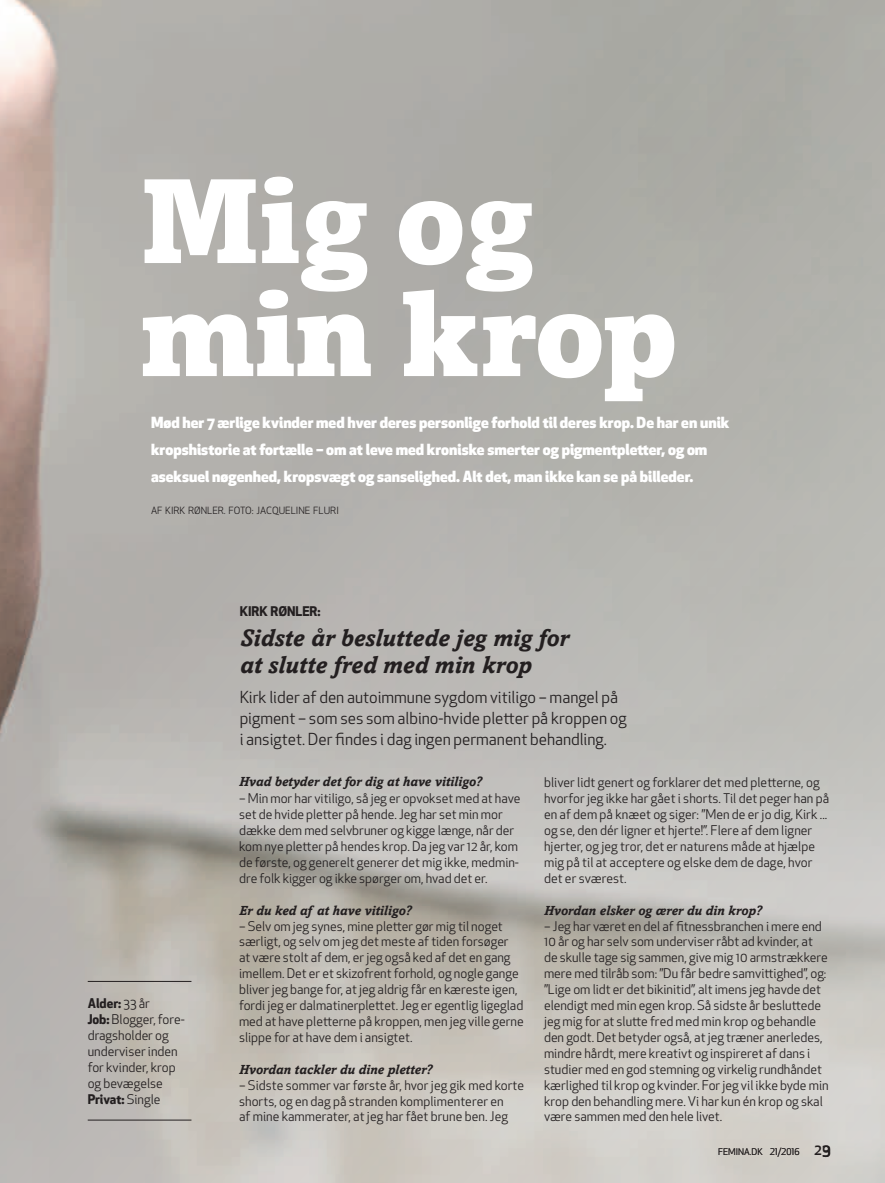
<style>
.page{position:relative;width:885px;height:1183px;background:#fff}
.page>*{position:absolute;margin:0;border:0;box-sizing:border-box;transform-origin:0 0}
.t1{font:900 119.7px/112.9px "Amasis MT Std";letter-spacing:-.01em;color:#fff}
.t2{font:italic 700 24px/27px "Amasis MT Std";color:#231f20}
.t3{font:16.2px/21px "Apex New";color:#231f20}
.t4{font:800 15px/27px "Apex New";color:#fff}
.t5{font:italic 700 13.35px "Amasis MT Std";color:#231f20}
.t6{font:13.05px/15.9px "Apex New";color:#231f20}
.t7{font:700 13.05px "Apex New";color:#231f20}
.t8{font:9.75px "Apex New";color:#231f20}
.t9{font:9px "Apex New";color:#231f20}
.s1{font-weight:700}
.s2{font-weight:500;font-size:15px}
</style>
<div class="page">
<img style="left:0;top:0;width:884px;height:1182px">
<hr style="left:88px;top:980px;width:103px;height:1px;background:#231f20">
<hr style="left:88px;top:1119px;width:103px;height:1px;background:#231f20">
<h1 class="t1" style="left:140px;top:162px;width:540px">Mig og min krop</h1>
<p class="t4" style="left:151px;top:408px;width:580px">Mød her 7 ærlige kvinder med hver deres personlige forhold til deres krop. De har en unik kropshistorie at fortælle – om at leve med kroniske smerter og pigmentpletter, og om aseksuel nøgenhed, kropsvægt og sanselighed. Alt det, man ikke kan se på billeder.</p>
<p class="t8" style="left:151px;top:504px;width:184px">Af Kirk Røn ler. Foto: JAcQUELI NE FLURI</p>
<p class="t6" style="left:88px;top:995px;width:99px"><span class="s1">Alder:</span> 33 år<br><span class="s1">Job:</span> Blogger, fore&shy;dragsholder og underviser inden for kvinder, krop og bevægelse<br><span class="s1">Privat:</span> Single</p>
<p class="t7" style="left:240px;top:602px;width:82px">Kirk Rønler:</p>
<h2 class="t2" style="left:240px;top:624px;width:330px">Sidste år besluttede jeg mig for at slutte fred med min krop</h2>
<p class="t3" style="left:240px;top:686px;width:388px">Kirk lider af den autoimmune sygdom vitiligo – mangel på pigment – som ses som albino-hvide pletter på kroppen og i ansigtet. Der findes i dag ingen permanent behandling.</p>
<p class="t5" style="left:239px;top:773px;width:244px">Hvad betyder det for dig at have vitiligo?</p>
<p class="t6" style="left:239px;top:790px;width:283px">– Min mor har vitiligo, så jeg er opvokset med at have set de hvide pletter på hende. Jeg har set min mor dække dem med selvbruner og kigge længe, når der kom nye pletter på hendes krop. Da jeg var 12 år, kom de første, og generelt generer det mig ikke, medmin&shy;dre folk kigger og ikke spørger om, hvad det er.</p>
<p class="t5" style="left:239px;top:901px;width:174px">Er du ked af at have vitiligo?</p>
<p class="t6" style="left:239px;top:917px;width:286px">– Selv om jeg synes, mine pletter gør mig til noget særligt, og selv om jeg det meste af tiden forsøger<br>at være stolt af dem, er jeg også ked af det en gang imellem. Det er et skizofrent forhold, og nogle gange bliver jeg bange for, at jeg aldrig får en kæreste igen, fordi jeg er dalmatinerplettet. Jeg er egentlig ligeglad med at have pletterne på kroppen, men jeg ville gerne slippe for at have dem i ansigtet.</p>
<p class="t5" style="left:239px;top:1060px;width:195px">Hvordan tackler du dine pletter?</p>
<p class="t6" style="left:239px;top:1076px;width:286px">– Sidste sommer var første år, hvor jeg gik med korte shorts, og en dag på stranden komplimenterer en<br>af mine kammerater, at jeg har fået brune ben. Jeg</p>
<p class="t6" style="left:544px;top:774px;width:286px">bliver lidt genert og forklarer det med pletterne, og hvorfor jeg ikke har gået i shorts. Til det peger han på en af dem på knæet og siger: ”Men de er jo dig, Kirk ... og se, den dér ligner et hjerte!”. Flere af dem ligner hjerter, og jeg tror, det er naturens måde at hjælpe mig på til at acceptere og elske dem de dage, hvor det er sværest.</p>
<p class="t5" style="left:544px;top:901px;width:219px">Hvordan elsker og ærer du din krop?</p>
<p class="t6" style="left:544px;top:917px;width:286px">– Jeg har været en del af fitnessbranchen i mere end 10 år og har selv som underviser råbt ad kvinder, at de skulle tage sig sammen, give mig 10 armstrækkere mere med tilråb som: ”Du får bedre samvittighed”, og: ”Lige om lidt er det bikinitid”, alt imens jeg havde det elendigt med min egen krop. Så sidste år besluttede jeg mig for at slutte fred med min krop og behandle den godt. Det betyder også, at jeg træner anerledes, mindre hårdt, mere kreativt og inspireret af dans i studier med en god stemning og virkelig rundhåndet kærlighed til krop og kvinder. For jeg vil ikke byde min krop den behandling mere. Vi har kun én krop og skal være sammen med den hele livet.</p>
<p class="t9" style="left:718px;top:1145px;width:114px">FEMiNA.dk 21/2016 <span class="s2">293</span></p>
</div>
